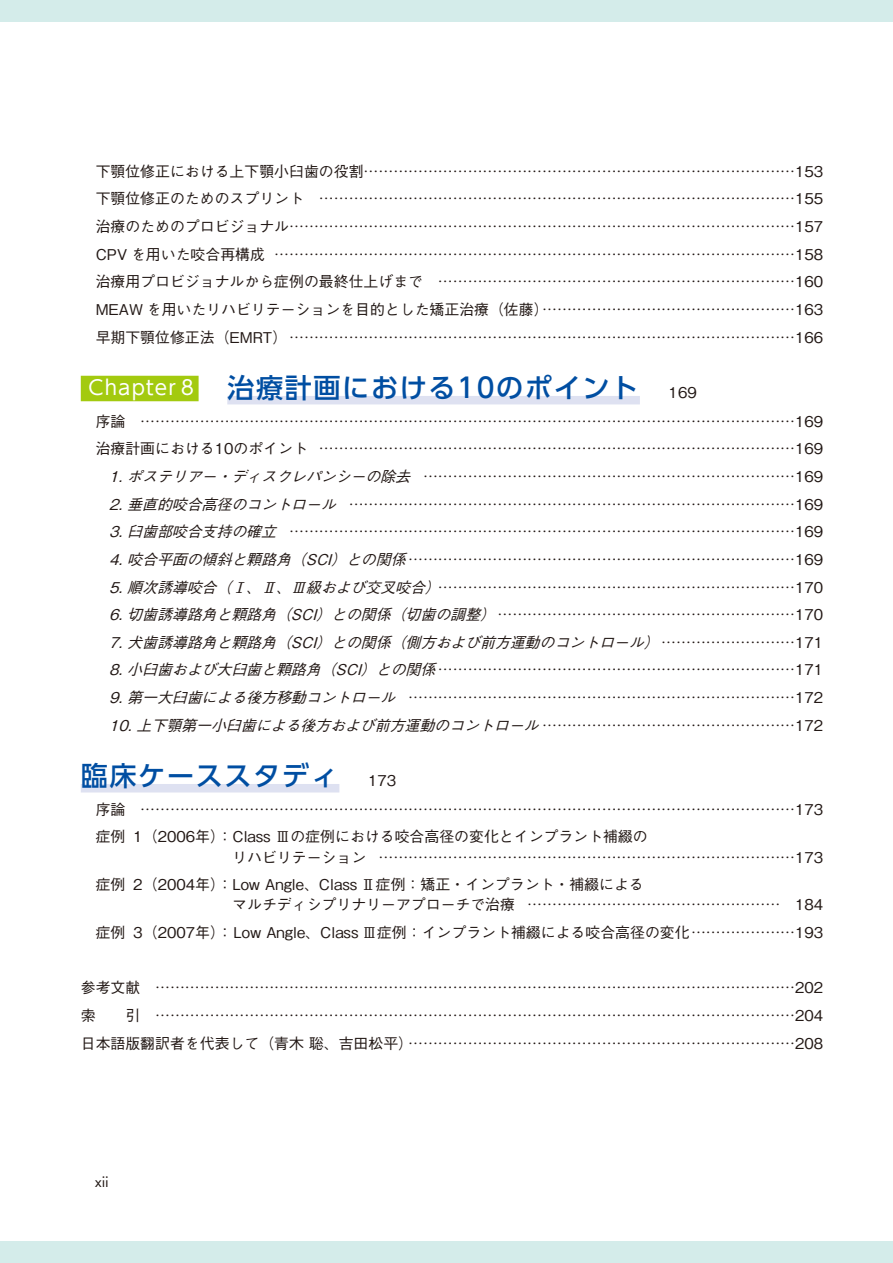
<style>
.page{position:relative;width:893px;height:1263px;background:#fff}
.page>*{position:absolute;margin:0;border:0;box-sizing:border-box;transform-origin:0 0}
.t1{font:500 27.15px "UD Shin Go Pr 6 N";letter-spacing:.06em;color:#004ea2}
.t2{font:500 14.85px/27.6px "Gothic BBB Pro";color:#221815;text-align:justify}
.t3{font:14.85px "Futura BT";color:#221815}
.s1{font-weight:400;font-size:19.95px;color:#fff}
.s2{font-family:"Gothic BBB Pro";font-size:14.85px;color:#221815}
.s3{font-style:italic}
</style>
<div class="page">
<div style="left:81px;top:376px;width:118px;height:25px;background:#a3ca0f"></div>
<div style="left:227px;top:396px;width:413px;height:8px;background:#dee1f1"></div>
<div style="left:81px;top:784px;width:258px;height:8px;background:#dee1f1"></div>
<div style="left:0;top:1242px;width:893px;height:21px;background:#d4ecea"></div>
<div style="left:0;top:0;width:893px;height:21px;background:#d4ecea"></div>
<p class="t2" style="left:96px;top:156px;width:729px">下顎位修正における上下顎小臼歯の役割……………………………………………………………………………153下顎位修正のためのスプリント ……………………………………………………………………………………155治療のためのプロビジョナル…………………………………………………………………………………………157<br>CPV を用いた咬合再構成 ……………………………………………………………………………………………158治療用プロビジョナルから症例の最終仕上げまで ………………………………………………………………160<br>MEAW を用いたリハビリテーションを目的とした矯正治療（佐藤）……………………………………………163早期下顎位修正法（EMRT）…………………………………………………………………………………………166</p>
<h1 class="t1" style="left:89px;top:366px;width:610px"><span class="s1">Chapter８</span> 治療計画における10のポイント <span class="s2">169</span></h1>
<p class="t2" style="left:96px;top:405px;width:729px;text-align:right">序論　……………………………………………………………………………………………………………………169治療計画における10のポイント ……………………………………………………………………………………169<br><span class="s3">1.ポステリアー・ディスクレパンシーの除去</span> …………………………………………………………………169<br><span class="s3">2.垂直的咬合高径のコントロール</span> ………………………………………………………………………………169<br><span class="s3">3.臼歯部咬合支持の確立</span> …………………………………………………………………………………………169<br><span class="s3">4.咬合平面の傾斜と顆路角（SCI）との関係</span>……………………………………………………………………169<br><span class="s3">5.順次誘導咬合（Ⅰ、Ⅱ、Ⅲ級および交叉咬合）</span>………………………………………………………………170<br><span class="s3">6.切歯誘導路角と顆路角（SCI）との関係（切歯の調整）</span> ……………………………………………………1 70<br><span class="s3">7.犬歯誘導路角と顆路角（SCI）との関係（側方および前方運動のコントロール）</span> … … … … … … … … … 1 7 1<br><span class="s3">8.小臼歯および大臼歯と顆路角（SCI）との関係</span>………………………………………………………………171<br><span class="s3">9.第一大臼歯による後方移動コントロール</span> ……………………………………………………………………172<br><span class="s3">10.上下顎第一小臼歯による後方および前方運動のコントロール</span> … … … … … … … … … … … … … … … … … 1 72</p>
<h1 class="t1" style="left:81px;top:754px;width:317px">臨床ケーススタディ <span class="s2">173</span></h1>
<p class="t2" style="left:96px;top:793px;width:729px">序論 ……………………………………………………………………………………………………………………173症例 １ （2006年）：Class Ⅲの症例における咬合高径の変化とインプラント補綴の</p>
<p class="t2" style="left:96px;top:841px;width:729px;text-indent:137px">リハビリテーション …………………………………………………………………………173症例 2 （2004年）：Low Angle、Class Ⅱ症例：矯正・インプラント・補綴による</p>
<p class="t2" style="left:96px;top:889px;width:729px;text-align:right">マルチディシプリナリーアプローチで治療 …………………………………………… 184<br>症例 3 （2007年）： Low Angle、Class Ⅲ症例：インプラント補綴による咬合高径の変化…………………193</p>
<p class="t2" style="left:81px;top:972px;width:744px">参考文献 …………………………………………………………………………………………………………………202索　　引 …………………………………………………………………………………………………………………204日本語版翻訳者を代表して（青木 聡、吉田松平）……………………………………………………………………208</p>
<p class="t3" style="left:95px;top:1173px;width:15px">xii</p>
</div>
